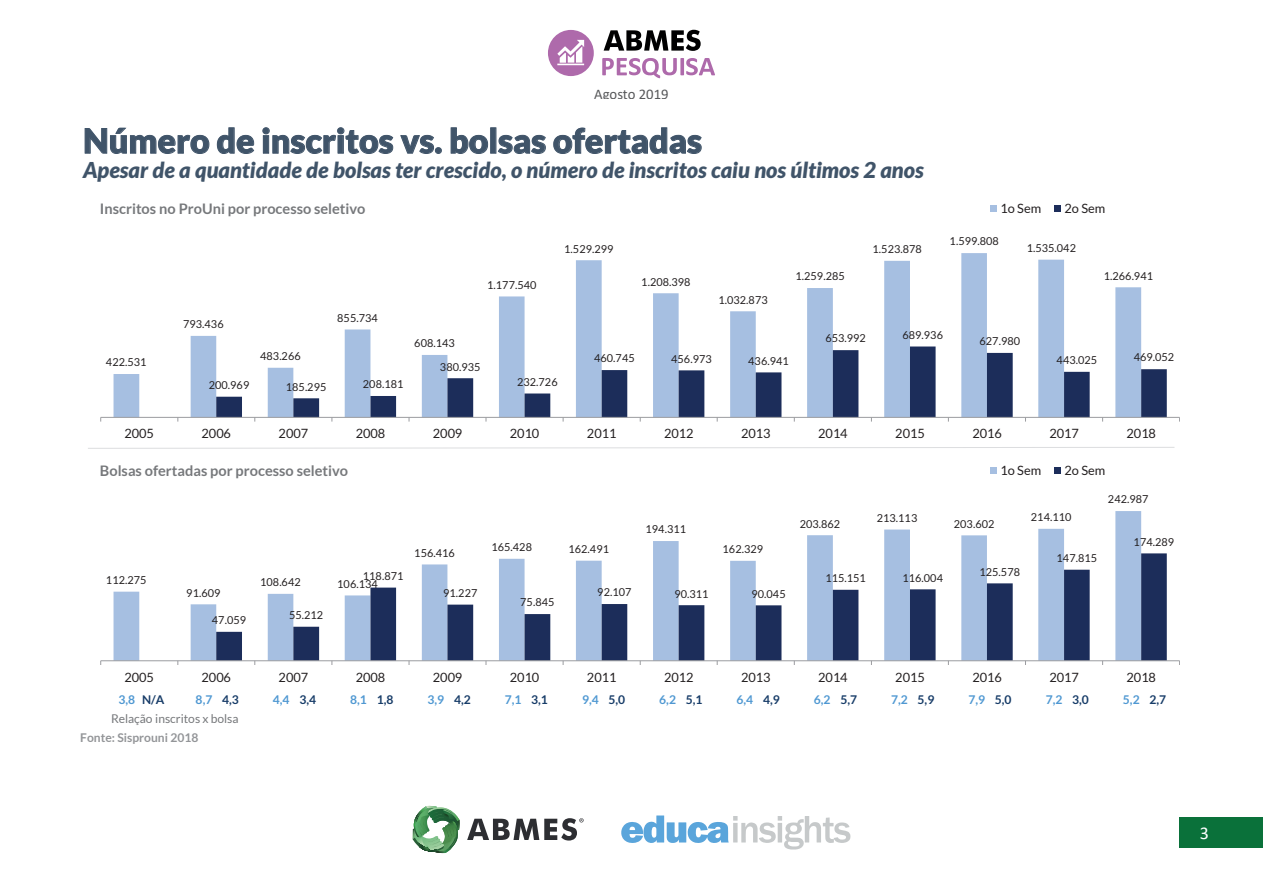
<style>
.page{position:relative;width:1263px;height:893px;background:#fff}
.page>*{position:absolute;margin:0;border:0;box-sizing:border-box;transform-origin:0 0}
.t1{font:900 33.9px "Lato";color:#405469}
.t2{font:italic 900 21.75px "Lato";color:#405469}
.t3{font:18px "Calibri";color:#fff}
.t4{font:14.7px "Calibri";color:#57585a}
.t5{font:700 14.55px "Lato";color:#76787b}
.t6{font:12.75px "Lato";color:#231f20}
.t7{font:700 12px "Lato";color:#4f98d2}
.t8{font:12px "Lato";color:#76787b}
.t9{font:700 12px "Lato";color:#939598}
.t10{font:10.95px "Lato";letter-spacing:.005em;color:#231f20}
.s1{color:#173c68}
</style>
<div class="page">
<svg style="left:621px;top:815px;width:229px;height:34px"></svg>
<svg style="left:412px;top:806px;width:48px;height:47px"></svg>
<svg style="left:467px;top:818px;width:117px;height:22px"></svg>
<div style="left:548px;top:30px;width:46px;height:46px;background:#ae6aab;border-radius:50%"></div>
<svg style="left:604px;top:30px;width:97px;height:21px"></svg>
<svg style="left:602px;top:58px;width:113px;height:20px"></svg>
<svg style="left:557px;top:40px;width:27px;height:25px"></svg>
<div style="left:1179px;top:817px;width:84px;height:30px;background:#0a713a"></div>
<svg style="left:114px;top:253px;width:1027px;height:164px"></svg>
<svg style="left:216px;top:346px;width:951px;height:71px"></svg>
<hr style="left:101px;top:417px;width:1078px;height:1px;background:#9b9ca0">
<div style="left:990px;top:206px;width:7px;height:6px;background:#a6bfe1"></div>
<div style="left:1054px;top:206px;width:7px;height:6px;background:#1c2d5a"></div>
<svg style="left:84px;top:127px;width:126px;height:27px"></svg>
<svg style="left:216px;top:127px;width:39px;height:27px"></svg>
<svg style="left:262px;top:127px;width:180px;height:27px"></svg>
<svg style="left:450px;top:127px;width:39px;height:27px"></svg>
<div style="left:490px;top:127px;width:6px;height:27px;border:1px solid #405469"></div>
<svg style="left:498px;top:134px;width:48px;height:20px"></svg>
<svg style="left:553px;top:127px;width:149px;height:27px"></svg>
<svg style="left:88px;top:447px;width:1087px;height:2px"></svg>
<svg style="left:114px;top:511px;width:1027px;height:149px"></svg>
<svg style="left:216px;top:553px;width:951px;height:107px"></svg>
<hr style="left:101px;top:660px;width:1078px;height:1px;background:#9b9ca0">
<div style="left:990px;top:467px;width:7px;height:7px;background:#a6bfe1"></div>
<div style="left:1054px;top:467px;width:7px;height:7px;background:#1c2d5a"></div>
<h3 class="t4" style="left:594px;top:84px;width:76px">Agosto 2019</h3>
<h1 class="t1" style="left:83px;top:121px;width:620px">Número de inscritos vs. bolsas ofertadas</h1>
<h2 class="t2" style="left:83px;top:157px;width:842px">Apesar de a quantidade de bolsas ter crescido, o número de inscritos caiu nos últimos 2 anos</h2>
<h3 class="t5" style="left:100px;top:200px;width:267px">Inscritos no ProUni por processo seletivo</h3>
<p class="t6" style="left:1000px;top:202px;width:42px">1o Sem</p>
<p class="t6" style="left:1064px;top:202px;width:42px">2o Sem</p>
<p class="t10" style="left:106px;top:356px;width:42px">422.531</p>
<p class="t10" style="left:183px;top:318px;width:42px">793.436</p>
<p class="t10" style="left:260px;top:350px;width:42px">483.266</p>
<p class="t10" style="left:337px;top:312px;width:42px">855.734</p>
<p class="t10" style="left:209px;top:379px;width:42px">200.969</p>
<p class="t10" style="left:286px;top:381px;width:42px">185.295</p>
<p class="t10" style="left:363px;top:378px;width:42px">208.181</p>
<p class="t10" style="left:487px;top:279px;width:51px">1.177.540</p>
<p class="t10" style="left:564px;top:242px;width:51px">1.529.299</p>
<p class="t10" style="left:641px;top:275px;width:51px">1.208.398</p>
<p class="t10" style="left:718px;top:293px;width:51px">1.032.873</p>
<p class="t10" style="left:795px;top:270px;width:51px">1.259.285</p>
<p class="t10" style="left:872px;top:243px;width:51px">1.523.878</p>
<p class="t10" style="left:950px;top:235px;width:51px">1.599.808</p>
<p class="t10" style="left:1027px;top:242px;width:51px">1.535.042</p>
<p class="t10" style="left:1104px;top:269px;width:51px">1.266.941</p>
<p class="t10" style="left:414px;top:337px;width:42px">608.143</p>
<p class="t10" style="left:440px;top:360px;width:42px">380.935</p>
<p class="t10" style="left:517px;top:376px;width:42px">232.726</p>
<p class="t10" style="left:594px;top:352px;width:42px">460.745</p>
<p class="t10" style="left:671px;top:353px;width:42px">456.973</p>
<p class="t10" style="left:748px;top:355px;width:42px">436.941</p>
<p class="t10" style="left:825px;top:332px;width:42px">653.992</p>
<p class="t10" style="left:902px;top:329px;width:42px">689.936</p>
<p class="t10" style="left:979px;top:335px;width:42px">627.980</p>
<p class="t10" style="left:1056px;top:354px;width:42px">443.025</p>
<p class="t10" style="left:1134px;top:351px;width:42px">469.052</p>
<p class="t6" style="left:124px;top:427px;width:31px">2005</p>
<p class="t6" style="left:202px;top:427px;width:31px">2006</p>
<p class="t6" style="left:279px;top:427px;width:31px">2007</p>
<p class="t6" style="left:356px;top:427px;width:31px">2008</p>
<p class="t6" style="left:433px;top:427px;width:31px">2009</p>
<p class="t6" style="left:510px;top:427px;width:31px">2010</p>
<p class="t6" style="left:587px;top:427px;width:31px">2011</p>
<p class="t6" style="left:664px;top:427px;width:31px">2012</p>
<p class="t6" style="left:741px;top:427px;width:31px">2013</p>
<p class="t6" style="left:818px;top:427px;width:31px">2014</p>
<p class="t6" style="left:895px;top:427px;width:31px">2015</p>
<p class="t6" style="left:972px;top:427px;width:31px">2016</p>
<p class="t6" style="left:1049px;top:427px;width:31px">2017</p>
<p class="t6" style="left:1126px;top:427px;width:31px">2018</p>
<h3 class="t5" style="left:100px;top:462px;width:250px">Bolsas ofertadas por processo seletivo</h3>
<p class="t6" style="left:1000px;top:463px;width:42px">1o Sem</p>
<p class="t6" style="left:1064px;top:463px;width:42px">2o Sem</p>
<p class="t10" style="left:106px;top:574px;width:42px">112.275</p>
<p class="t10" style="left:186px;top:587px;width:36px">91.609</p>
<p class="t10" style="left:212px;top:614px;width:36px">47.059</p>
<p class="t10" style="left:363px;top:570px;width:42px">118.871</p>
<p class="t10" style="left:260px;top:576px;width:42px">108.642</p>
<p class="t10" style="left:337px;top:578px;width:42px">106.134</p>
<p class="t10" style="left:289px;top:609px;width:36px">55.212</p>
<p class="t10" style="left:414px;top:547px;width:42px">156.416</p>
<p class="t10" style="left:443px;top:587px;width:36px">91.227</p>
<p class="t10" style="left:491px;top:541px;width:42px">165.428</p>
<p class="t10" style="left:568px;top:543px;width:42px">162.491</p>
<p class="t10" style="left:645px;top:523px;width:42px">194.311</p>
<p class="t10" style="left:722px;top:543px;width:42px">162.329</p>
<p class="t10" style="left:520px;top:596px;width:36px">75.845</p>
<p class="t10" style="left:597px;top:586px;width:36px">92.107</p>
<p class="t10" style="left:674px;top:587px;width:36px">90.311</p>
<p class="t10" style="left:751px;top:588px;width:36px">90.045</p>
<p class="t10" style="left:1108px;top:493px;width:42px">242.987</p>
<p class="t10" style="left:800px;top:517px;width:42px">203.862</p>
<p class="t10" style="left:877px;top:512px;width:42px">213.113</p>
<p class="t10" style="left:954px;top:518px;width:42px">203.602</p>
<p class="t10" style="left:1031px;top:511px;width:42px">214.110</p>
<p class="t10" style="left:1133px;top:536px;width:42px">174.289</p>
<p class="t10" style="left:1056px;top:552px;width:42px">147.815</p>
<p class="t10" style="left:825px;top:572px;width:42px">115.151</p>
<p class="t10" style="left:902px;top:572px;width:42px">116.004</p>
<p class="t10" style="left:979px;top:566px;width:42px">125.578</p>
<p class="t6" style="left:124px;top:670px;width:31px">2005</p>
<p class="t6" style="left:202px;top:670px;width:31px">2006</p>
<p class="t6" style="left:279px;top:670px;width:31px">2007</p>
<p class="t6" style="left:356px;top:670px;width:31px">2008</p>
<p class="t6" style="left:433px;top:670px;width:31px">2009</p>
<p class="t6" style="left:510px;top:670px;width:31px">2010</p>
<p class="t6" style="left:587px;top:670px;width:31px">2011</p>
<p class="t6" style="left:664px;top:670px;width:31px">2012</p>
<p class="t6" style="left:741px;top:670px;width:31px">2013</p>
<p class="t6" style="left:818px;top:670px;width:31px">2014</p>
<p class="t6" style="left:895px;top:670px;width:31px">2015</p>
<p class="t6" style="left:972px;top:670px;width:31px">2016</p>
<p class="t6" style="left:1049px;top:670px;width:31px">2017</p>
<p class="t6" style="left:1126px;top:670px;width:31px">2018</p>
<p class="t7" style="left:118px;top:692px;width:48px">3,8 <span class="s1">N/A</span></p>
<p class="t7" style="left:196px;top:692px;width:45px">8,7 <span class="s1">4,3</span></p>
<p class="t7" style="left:273px;top:692px;width:45px">4,4 <span class="s1">3,4</span></p>
<p class="t7" style="left:350px;top:692px;width:45px">8,1 <span class="s1">1,8</span></p>
<p class="t7" style="left:427px;top:692px;width:45px">3,9 <span class="s1">4,2</span></p>
<p class="t7" style="left:505px;top:692px;width:45px">7,1 <span class="s1">3,1</span></p>
<p class="t7" style="left:582px;top:692px;width:45px">9,4 <span class="s1">5,0</span></p>
<p class="t7" style="left:659px;top:692px;width:45px">6,2 <span class="s1">5,1</span></p>
<p class="t7" style="left:737px;top:692px;width:45px">6,4 <span class="s1">4,9</span></p>
<p class="t7" style="left:814px;top:692px;width:45px">6,2 <span class="s1">5,7</span></p>
<p class="t7" style="left:891px;top:692px;width:45px">7,2 <span class="s1">5,9</span></p>
<p class="t7" style="left:968px;top:692px;width:45px">7,9 <span class="s1">5,0</span></p>
<p class="t7" style="left:1046px;top:692px;width:45px">7,2 <span class="s1">3,0</span></p>
<p class="t7" style="left:1123px;top:692px;width:45px">5,2 <span class="s1">2,7</span></p>
<p class="t8" style="left:111px;top:712px;width:129px">Relação inscritos x bolsa</p>
<p class="t9" style="left:80px;top:731px;width:120px">Fonte: Sisprouni 2018</p>
<h3 class="t3" style="left:1200px;top:820px;width:11px">3</h3>
</div>
